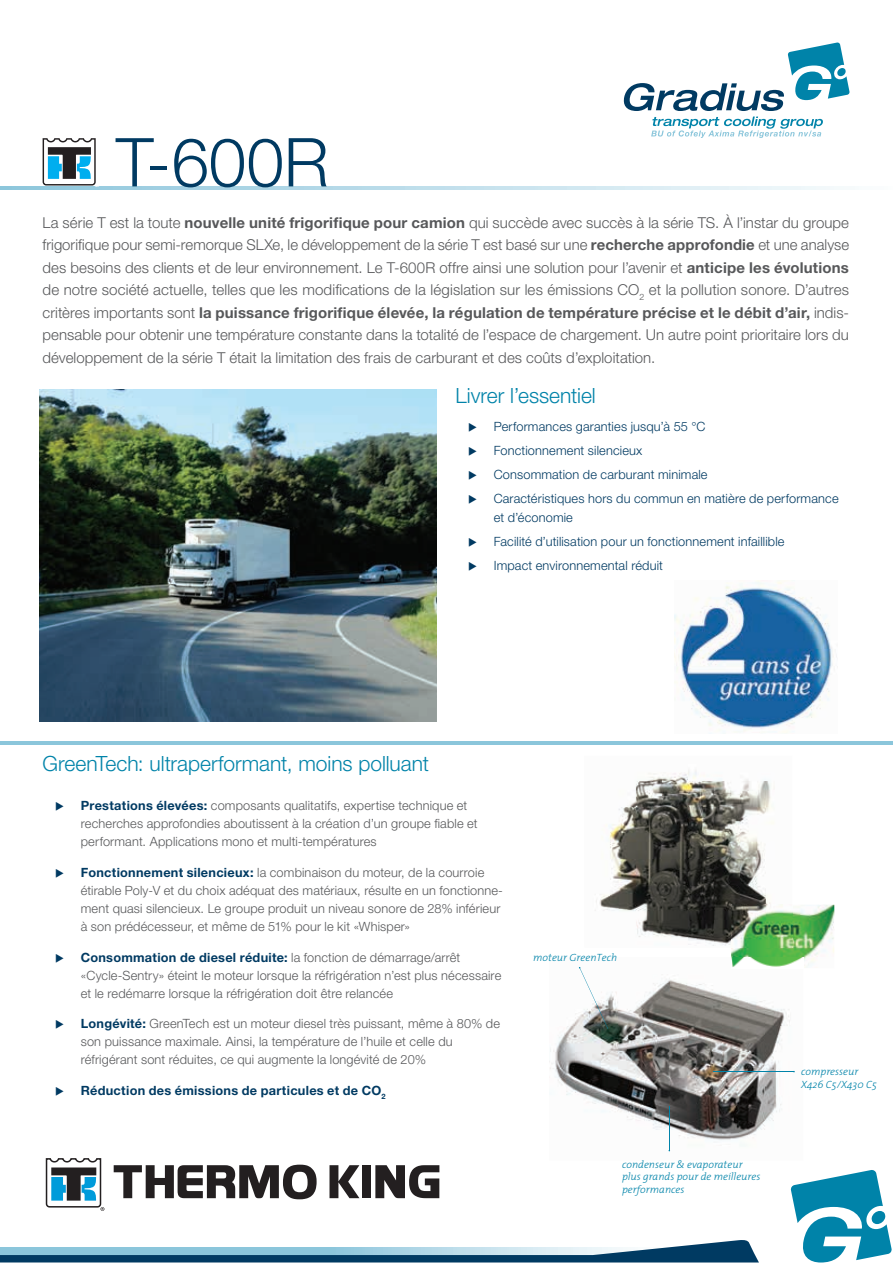
<style>
.page{position:relative;width:893px;height:1263px;background:#fff}
.page>*{position:absolute;margin:0;border:0;box-sizing:border-box;transform-origin:0 0}
.t1{font:300 67.5px "Helvetica Neue LT Std";color:#003a62}
.t2{font:300 21px "Helvetica Neue LT Std";color:#0083a9}
.t3{font:300 15px/22.5px "Helvetica Neue LT Std";letter-spacing:.005em;color:#57585a;text-align:justify}
.t4{font:300 12.75px/18px "Helvetica Neue LT Std";letter-spacing:.015em;color:#57585a}
.t5{font:300 12.75px/19.5px "Helvetica Neue LT Std";letter-spacing:.015em;color:#003a62}
.t6{font:700 12.75px "Helvetica Neue LT Std";letter-spacing:.02em;color:#003a62}
.t7{font:italic 300 10.5px/12.6px "The Mix";color:#0083a9}
.s1{font-weight:700}
.s2{color:#003a62}
.s3{font-weight:700;color:#003a62}
</style>
<div class="page">
<svg style="left:624px;top:43px;width:225px;height:68px"></svg>
<svg style="left:651px;top:117px;width:172px;height:21px"></svg>
<svg style="left:0;top:1240px;width:759px;height:23px"></svg>
<svg style="left:790px;top:1170px;width:102px;height:92px"></svg>
<hr style="left:0;top:741px;width:893px;height:3px;background:#8bc6db">
<svg style="left:0;top:186px;width:834px;height:3px;background:#bedeea"></svg>
<img style="left:40px;top:389px;width:396px;height:333px">
<img style="left:675px;top:580px;width:162px;height:153px">
<img style="left:595px;top:770px;width:188px;height:176px">
<svg style="left:43px;top:138px;width:53px;height:48px"></svg>
<svg style="left:46px;top:1158px;width:58px;height:53px"></svg>
<svg style="left:114px;top:1164px;width:203px;height:35px"></svg>
<svg style="left:329px;top:1165px;width:30px;height:33px"></svg>
<div style="left:362px;top:1165px;width:9px;height:33px;background:#231f20"></div>
<svg style="left:375px;top:1165px;width:64px;height:33px"></svg>
<img style="left:549px;top:967px;width:246px;height:185px">
<svg style="left:579px;top:967px;width:29px;height:62px"></svg>
<hr style="left:669px;top:1106px;width:1px;height:44px;background:#0083a9">
<hr style="left:713px;top:1071px;width:81px;height:1px;background:#0083a9">
<img style="left:731px;top:905px;width:103px;height:63px">
<img style="left:731px;top:905px;width:61px;height:43px">
<img style="left:731px;top:957px;width:72px;height:11px">
<h1 class="t1" style="left:116px;top:121px;width:214px">T-600R</h1>
<p class="t3" style="left:43px;top:211px;width:808px">La série T est la toute <span class="s1">nouvelle unité frigorifique pour camion</span> qui succède avec succès à la série TS. À l’instar du groupe frigorifique pour semi-remorque SLXe, le développement de la série T est basé sur une <span class="s1">recherche approfondie</span> et une analyse des besoins des clients et de leur environnement. Le T-600R offre ainsi une solution pour l’avenir et <span class="s1">anticipe les évolutions </span>de notre société actuelle, telles que les modifications de la législation sur les émissions CO<sub>2</sub> et la pollution sonore. D’autres critères importants sont <span class="s1">la puissance frigorifique élevée, la régulation de température précise et le débit d’air,</span> indis&shy;pensable pour obtenir une température constante dans la totalité de l’espace de chargement. Un autre point prioritaire lors du développement de la série T était la limitation des frais de carburant et des coûts d’exploitation.</p>
<h2 class="t2" style="left:455px;top:383px;width:142px">Livrer l’essentiel</h2>
<p class="t5" style="left:468px;top:417px;width:239px">◆ Performances garanties jusqu’à 55 °C</p>
<p class="t5" style="left:468px;top:440px;width:176px">◆ Fonctionnement silencieux</p>
<p class="t5" style="left:468px;top:464px;width:241px">◆ Consommation de carburant minimale</p>
<p class="t5" style="left:494px;top:488px;width:346px;text-indent:-26px">◆ Caractéristiques hors du commun en matière de performance et d’économie</p>
<p class="t5" style="left:468px;top:531px;width:318px">◆ Facilité d’utilisation pour un fonctionnement infaillible</p>
<p class="t5" style="left:468px;top:555px;width:196px">◆ Impact environnemental réduit</p>
<h2 class="t2" style="left:43px;top:751px;width:388px">GreenTech: ultraperformant, moins polluant</h2>
<p class="t4" style="left:81px;top:796px;width:398px;text-indent:-26px"><span class="s2">◆</span> <span class="s3">Prestations élevées:</span> composants qualitatifs, expertise technique et recherches approfondies aboutissent à la création d’un groupe fiable et performant. Applications mono et multi-températures</p>
<p class="t4" style="left:81px;top:863px;width:424px;text-indent:-26px"><span class="s2">◆</span> <span class="s3">Fonctionnement silencieux:</span> la combinaison du moteur, de la courroie étirable Poly-V et du choix adéquat des matériaux, résulte en un fonctionne&shy;ment quasi silencieux. Le groupe produit un niveau sonore de 28% inférieur à son prédécesseur, et même de 51% pour le kit «Whisper»</p>
<p class="t4" style="left:81px;top:948px;width:422px;text-indent:-26px"><span class="s2">◆</span> <span class="s3">Consommation de diesel réduite:</span> la fonction de démarrage/arrêt «Cycle-Sentry» éteint le moteur lorsque la réfrigération n’est plus nécessaire et le redémarre lorsque la réfrigération doit être relancée</p>
<p class="t4" style="left:81px;top:1015px;width:421px;text-indent:-26px"><span class="s2">◆</span> <span class="s3">Longévité:</span> GreenTech est un moteur diesel très puissant, même à 80% de son puissance maximale. Ainsi, la température de l’huile et celle du réfrigérant sont réduites, ce qui augmente la longévité de 20%</p>
<p class="t6" style="left:55px;top:1083px;width:332px">◆ Réduction des émissions de particules et de CO<sub>2</sub></p>
<p class="t7" style="left:533px;top:951px;width:86px">moteur GreenTech</p>
<p class="t7" style="left:622px;top:1157px;width:140px">condenseur &amp; evaporateur plus grands pour de meilleures performances</p>
<p class="t7" style="left:801px;top:1065px;width:77px">compresseur<br>X426 C5/X430 C5</p>
</div>
